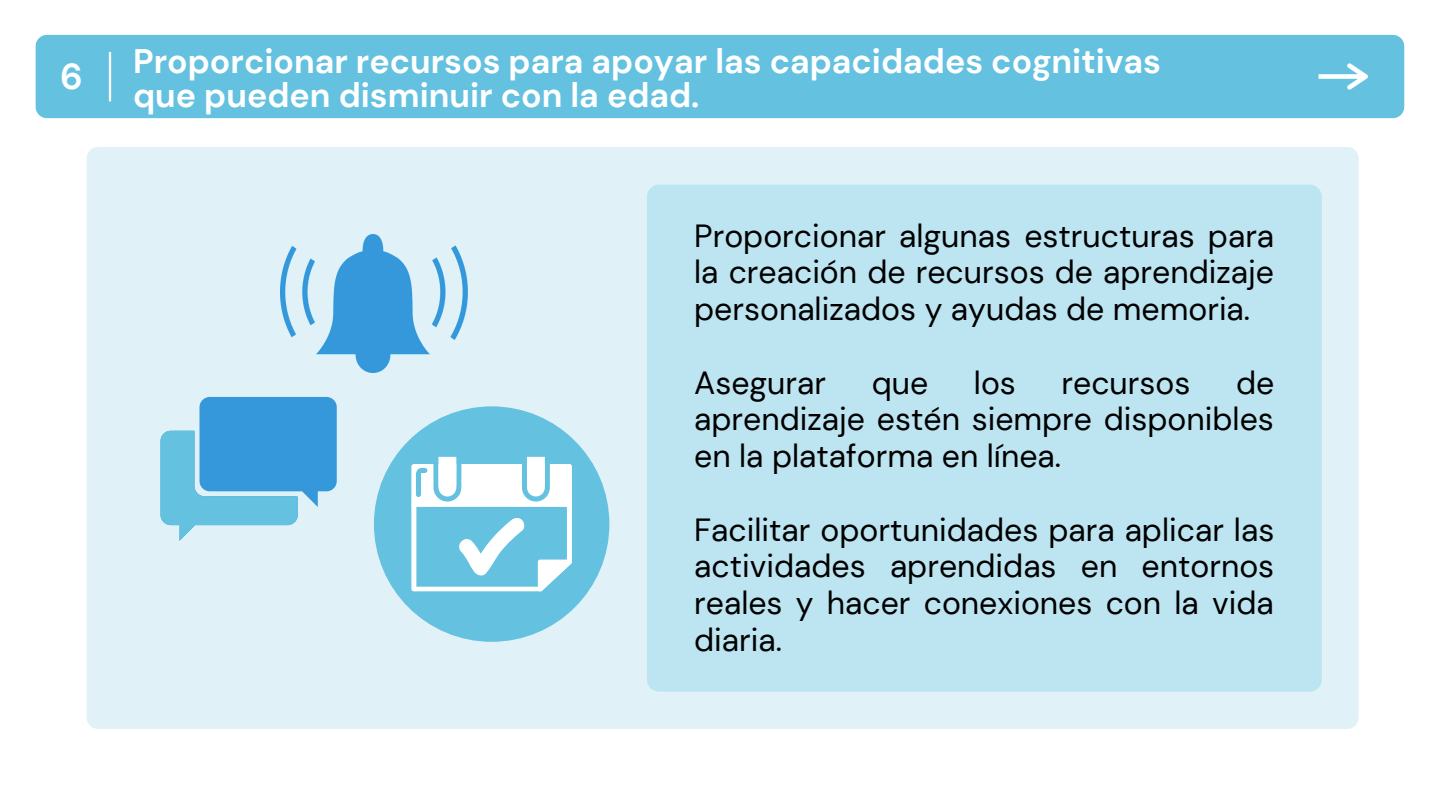
<style>
.page{position:relative;width:1440px;height:810px;background:#fff}
.page>*{position:absolute;margin:0;border:0;box-sizing:border-box;transform-origin:0 0}
.t1{font:700 36px "DM Sans";color:#fff}
.t2{font:700 34px/33.8px "DM Sans";color:#fff}
.t3{font:32px/36.8px "DM Sans";color:#000;text-align:justify}
</style>
<div class="page">
<div style="left:87px;top:147px;width:1272px;height:582px;background:#e0f2f8;border-radius:11px"></div>
<div style="left:36px;top:35px;width:1368px;height:83px;background:#64c1df;border-radius:11px"></div>
<svg style="left:1319px;top:63px;width:49px;height:27px"></svg>
<svg style="left:109px;top:52px;width:2px;height:49px"></svg>
<div style="left:647px;top:185px;width:675px;height:507px;background:#bde4f1;border-radius:12px"></div>
<div style="left:374px;top:406px;width:235px;height:236px;background:#64c1df;border-radius:50%"></div>
<svg style="left:411px;top:457px;width:161px;height:134px"></svg>
<img style="left:280px;top:234px;width:188px;height:139px">
<svg style="left:161px;top:397px;width:176px;height:144px"></svg>
<p class="t1" style="left:60px;top:53px;width:24px">6</p>
<p class="t2" style="left:133px;top:44px;width:1029px">Proporcionar recursos para apoyar las capacidades cognitivas que pueden disminuir con la edad.</p>
<p class="t3" style="left:694px;top:217px;width:582px">Proporcionar algunas estructuras para la creación de recursos de aprendizaje personalizados y ayudas de memoria.</p>
<p class="t3" style="left:694px;top:364px;width:133px">Asegurar</p>
<p class="t3" style="left:872px;top:364px;width:58px">que</p>
<p class="t3" style="left:974px;top:364px;width:44px">los</p>
<p class="t3" style="left:1062px;top:364px;width:130px">recursos</p>
<p class="t3" style="left:694px;top:364px;width:582px;text-indent:542px">de aprendizaje estén siempre disponibles en la plataforma en línea.</p>
<p class="t3" style="left:694px;top:511px;width:582px">Facilitar oportunidades para aplicar las actividades aprendidas en entornos reales y hacer conexiones con la vida diaria.</p>
</div>
